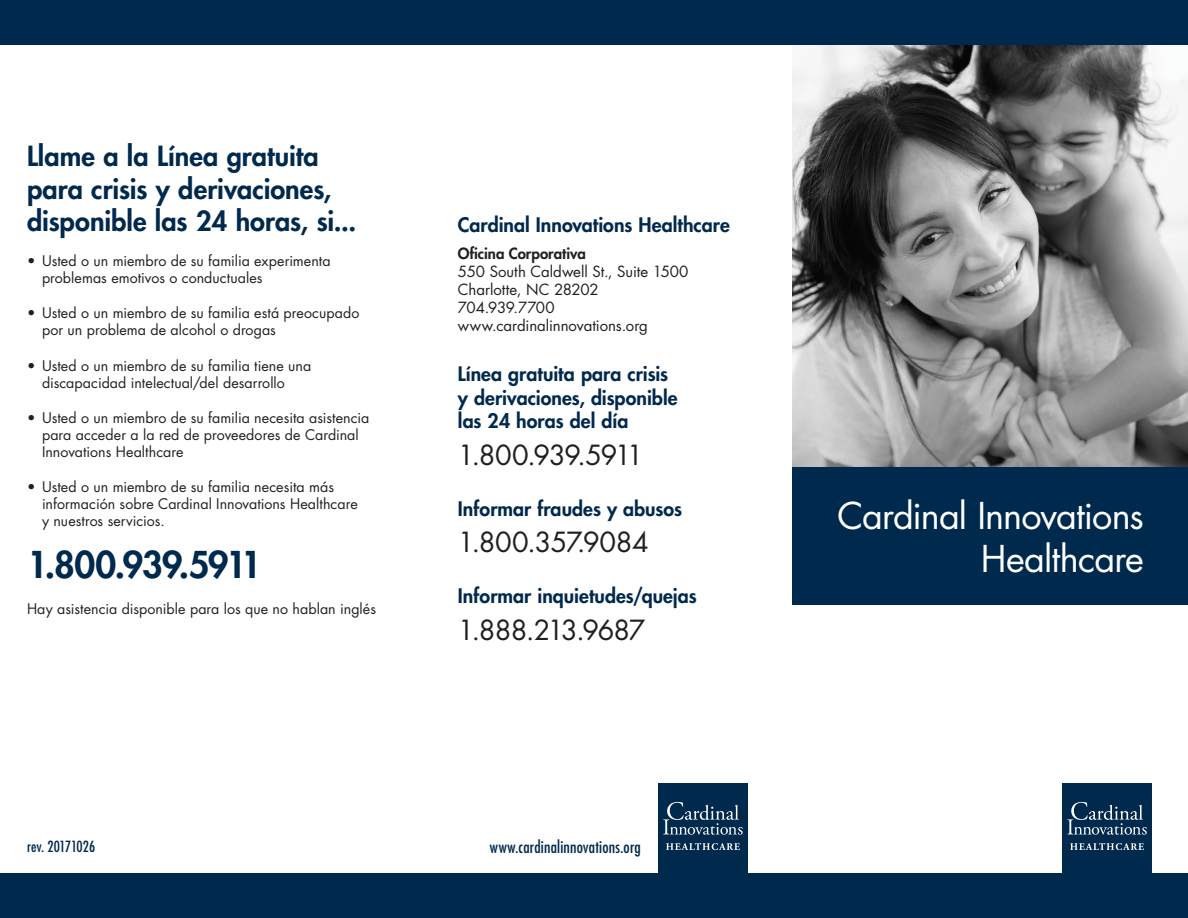
<style>
.page{position:relative;width:1188px;height:918px;background:#fff}
.page>*{position:absolute;margin:0;border:0;box-sizing:border-box;transform-origin:0 0}
.t1{font:36px/43.2px "Futura Std";letter-spacing:-.025em;color:#fff;text-align:right}
.t2{font:800 36px "Futura Std";letter-spacing:-.035em;color:#00294e}
.t3{font:800 27px/32.4px "Futura Std";color:#00294e}
.t4{font:27px "Futura Std";letter-spacing:-.03em;color:#231f20}
.t5{font:800 19.5px/23.4px "Futura Std";color:#00294e}
.t6{font:condensed 16.5px "Futura Std";letter-spacing:.01em;color:#00294e}
.t7{font:15px/18px "Futura Std";color:#231f20}
.t8{font:800 15px "Futura Std";color:#231f20}
.t9{font:condensed 15px "Futura Std";letter-spacing:-.005em;color:#00294e}
.t10{font:14.25px/17.1px "Futura Std";color:#231f20}
</style>
<div class="page">
<div style="left:0;top:873px;width:1188px;height:45px;background:#00294e"></div>
<div style="left:0;top:0;width:1188px;height:45px;background:#00294e"></div>
<div style="left:1062px;top:783px;width:90px;height:90px;background:#00294e"></div>
<svg style="left:1067px;top:802px;width:80px;height:33px"></svg>
<svg style="left:1070px;top:843px;width:74px;height:7px"></svg>
<div style="left:658px;top:783px;width:90px;height:90px;background:#00294e"></div>
<svg style="left:663px;top:802px;width:80px;height:33px"></svg>
<svg style="left:666px;top:843px;width:74px;height:7px"></svg>
<div style="left:792px;top:467px;width:396px;height:138px;background:#00294e"></div>
<img style="left:792px;top:45px;width:396px;height:422px">
<h2 class="t3" style="left:27px;top:140px;width:331px">Llame a la Línea gratuita para crisis y derivaciones, disponible las 24 horas, si...</h2>
<p class="t10" style="left:42px;top:253px;width:290px;text-indent:-15px">• Usted o un miembro de su familia experimenta problemas emotivos o conductuales</p>
<p class="t10" style="left:42px;top:305px;width:319px;text-indent:-15px">• Usted o un miembro de su familia está preocupado por un problema de alcohol o drogas</p>
<p class="t10" style="left:42px;top:357px;width:271px;text-indent:-15px">• Usted o un miembro de su familia tiene una discapacidad intelectual/del desarrollo</p>
<p class="t10" style="left:42px;top:409px;width:329px;text-indent:-15px">• Usted o un miembro de su familia necesita asistencia para acceder a la red de proveedores de Cardinal<br>Innovations Healthcare</p>
<p class="t10" style="left:42px;top:478px;width:317px;text-indent:-15px">• Usted o un miembro de su familia necesita más información sobre Cardinal Innovations Healthcare y nuestros servicios.</p>
<h1 class="t2" style="left:27px;top:542px;width:236px">1.800.939.5911</h1>
<p class="t10" style="left:27px;top:600px;width:351px">Hay asistencia disponible para los que no hablan inglés</p>
<h3 class="t5" style="left:458px;top:213px;width:273px">Cardinal Innovations Healthcare</h3>
<p class="t8" style="left:458px;top:244px;width:129px">Oficina Corporativa</p>
<p class="t7" style="left:458px;top:263px;width:232px">550 South Caldwell St., Suite 1500<br>Charlotte, NC 28202<br>704.939.7700 www.cardinalinnovations.org</p>
<h3 class="t5" style="left:458px;top:363px;width:221px">Línea gratuita para crisis y derivaciones, disponible las 24 horas del día</h3>
<h2 class="t4" style="left:458px;top:438px;width:187px">1.800.939.5911</h2>
<h3 class="t5" style="left:458px;top:497px;width:226px">Informar fraudes y abusos</h3>
<h2 class="t4" style="left:458px;top:525px;width:192px">1.800.357.9084</h2>
<h3 class="t5" style="left:458px;top:584px;width:240px">Informar inquietudes/quejas</h3>
<h2 class="t4" style="left:458px;top:613px;width:189px">1.888.213.9687</h2>
<p class="t9" style="left:27px;top:837px;width:70px">rev. 20171026</p>
<p class="t6" style="left:490px;top:837px;width:153px">www.cardinalinnovations.org</p>
<h1 class="t1" style="left:838px;top:494px;width:308px">Cardinal Innovations<br>Healthcare</h1>
</div>
